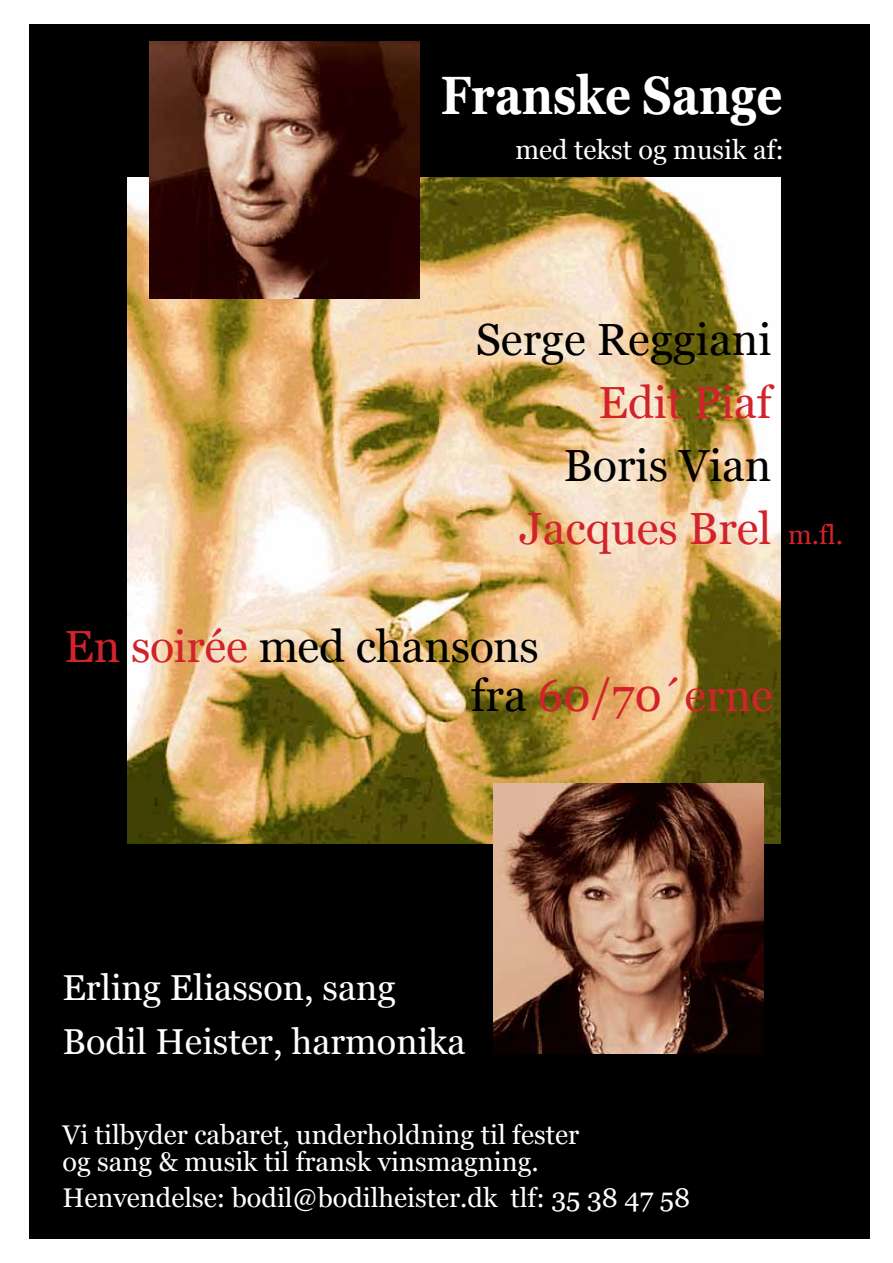
<style>
.page{position:relative;width:893px;height:1263px;background:#fff}
.page>*{position:absolute;margin:0;border:0;box-sizing:border-box;transform-origin:0 0}
.t1{font:700 54px "Vani";color:#fff;scale:.84 1}
.t2{font:45px "Vani";color:#000}
.t3{font:45px "Vani";color:#d2232a}
.t4{font:36px/54px "Vani";color:#fff}
.t5{font:27px/27px "Vani";color:#fff}
.t6{font:27px "Vani";color:#d2232a}
.s1{color:#d2232a}
.s2{color:#000}
</style>
<div class="page">
<div style="left:29px;top:24px;width:841px;height:1215px;background:#000"></div>
<img style="left:127px;top:177px;width:654px;height:666px">
<img style="left:149px;top:42px;width:270px;height:256px">
<img style="left:494px;top:783px;width:270px;height:270px">
<h1 class="t1" style="left:441px;top:63px;width:408px">Franske Sange</h1>
<p class="t5" style="left:515px;top:136px;width:270px">med tekst og musik af:</p>
<h2 class="t2" style="left:476px;top:313px;width:297px">Serge Reggiani</h2>
<h2 class="t3" style="left:599px;top:376px;width:174px">Edit Piaf</h2>
<h2 class="t2" style="left:563px;top:439px;width:210px">Boris Vian</h2>
<h2 class="t3" style="left:519px;top:502px;width:253px">Jacques Brel</h2>
<p class="t6" style="left:788px;top:519px;width:56px">m.fl.</p>
<h2 class="t2" style="left:64px;top:620px;width:476px"><span class="s1">En soirée</span> med chansons</h2>
<h2 class="t3" style="left:471px;top:669px;width:304px"><span class="s2">fra</span> 60/70´erne</h2>
<h3 class="t4" style="left:62px;top:961px;width:405px">Erling Eliasson, sang<br>Bodil Heister, harmonika</h3>
<p class="t5" style="left:62px;top:1121px;width:518px">Vi tilbyder cabaret, underholdning til fester og sang &amp; musik til fransk vinsmagning.</p>
<p class="t5" style="left:62px;top:1184px;width:645px">Henvendelse: bodil@bodilheister.dk tlf: 35 38 47 58<span class="s2">8</span></p>
</div>
